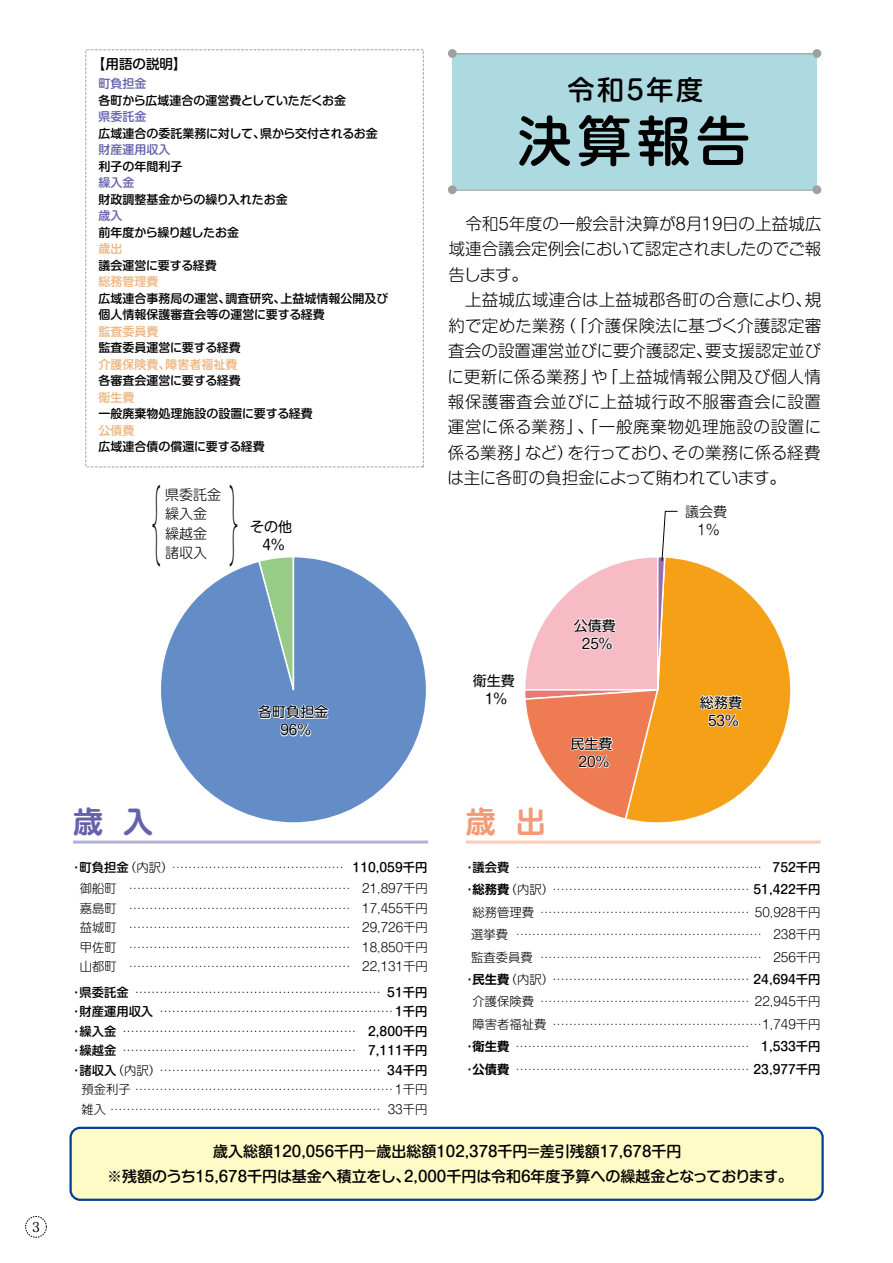
<style>
.page{position:relative;width:893px;height:1263px;background:#fff}
.page>*{position:absolute;margin:0;border:0;box-sizing:border-box;transform-origin:0 0}
.t1{font:200 87.75px "Koz Go Pr 6 N";color:#000;scale:.31 1}
.t2{font:500 54px "Shin M Go Pro";color:#000}
.t3{font:700 30px "Shin M Go Pro De";color:#6562ab}
.t4{font:700 30px "Shin M Go Pro De";color:#f29b77}
.t5{font:500 27px "Shin M Go Pro";letter-spacing:.1em;color:#000}
.t6{font:300 16.5px/25.5px "Shin M Go Pro";letter-spacing:-.005em;color:#000;text-align:justify}
.t7{font:500 15px/25.5px "Shin M Go Pro";color:#000;text-align:center}
.t8{font:14.1px/18.1px "Shin M Go Pro";color:#000;text-align:center}
.t9{font:300 14.1px/19.5px "Shin M Go Pro";color:#000}
.t10{font:500 13.5px "Shin M Go Pro";color:#000}
.t11{font:13.5px "Matisse Pro DB";color:#000;scale:.9 1}
.t12{font:300 12.3px/22.5px "Shin M Go Pro";color:#000;text-align:right}
.t13{font:12.3px/19.5px "Seurat Pro L";color:#000;text-align:justify}
.t14{font:12.3px "Rodin Pro L";color:#000}
.t15{font:500 12px/16.5px "Shin M Go Pro";color:#000}
.t16{font:500 12px "Shin M Go Pro";color:#edb580}
.t17{font:500 12px "Shin M Go Pro";color:#6562ab}
.t18{font:500 12px "Shin M Go Pro";letter-spacing:-.02em;color:#000}
.s1{font-family:"Rodin Pro DB";font-weight:400}
.s2{font-weight:500}
.s3{font-family:"Rodin Pro DB"}
.s4{font-family:"Shin M Go Pro";font-weight:500}
.s5{font-family:"Shin M Go Pro";font-weight:300}
.s6{font-family:"Shin M Go Pro De";font-weight:700}
</style>
<div class="page">
<div style="left:452px;top:53px;width:365px;height:137px;background:#addae0"></div>
<div style="left:69px;top:1127px;width:755px;height:74px;border:4px solid #003f98;border-radius:9px"></div>
<div style="left:72px;top:1129px;width:749px;height:70px;background:#fffbc7;border-radius:9px"></div>
<svg style="left:161px;top:557px;width:265px;height:266px"></svg>
<hr style="left:73px;top:840px;width:355px;height:3px;background:#6562ab">
<svg style="left:257px;top:703px;width:72px;height:38px"></svg>
<svg style="left:249px;top:557px;width:46px;height:135px;background:#82acb7"></svg>
<hr style="left:451px;top:53px;width:367px;height:1px;background:#9fa0a0">
<div style="left:448px;top:49px;width:9px;height:9px;background:#9fa0a0;border-radius:50%"></div>
<div style="left:812px;top:49px;width:9px;height:9px;background:#9fa0a0;border-radius:50%"></div>
<hr style="left:451px;top:190px;width:367px;height:1px;background:#9fa0a0">
<div style="left:448px;top:185px;width:9px;height:9px;background:#9fa0a0;border-radius:50%"></div>
<div style="left:812px;top:185px;width:9px;height:9px;background:#9fa0a0;border-radius:50%"></div>
<svg style="left:640px;top:559px;width:151px;height:264px"></svg>
<svg style="left:466px;top:840px;width:355px;height:4px"></svg>
<svg style="left:699px;top:689px;width:44px;height:42px"></svg>
<svg style="left:525px;top:511px;width:153px;height:310px"></svg>
<div style="left:86px;top:50px;width:338px;height:417px;border:1px dashed #9fa0a0"></div>
<div style="left:25px;top:1216px;width:22px;height:21px;border:1px dashed #000;border-radius:50%"></div>
<svg style="left:230px;top:557px;width:7px;height:10px"></svg>
<p class="t11" style="left:32px;top:1218px;width:10px">3</p>
<p class="t10" style="left:92px;top:53px;width:96px">【用語の説明】</p>
<p class="t17" style="left:99px;top:74px;width:49px">町負担金</p>
<p class="t15" style="left:99px;top:90px;width:249px">各町から広域連合の運営費としていただくお金</p>
<p class="t17" style="left:99px;top:107px;width:49px">県委託金</p>
<p class="t15" style="left:99px;top:123px;width:281px">広域連合の委託業務に対して、県から交付されるお金</p>
<p class="t17" style="left:99px;top:140px;width:73px">財産運用収入</p>
<p class="t15" style="left:99px;top:156px;width:85px">利子の年間利子</p>
<p class="t17" style="left:99px;top:173px;width:37px">繰入金</p>
<p class="t15" style="left:99px;top:189px;width:191px">財政調整基金からの繰り入れたお金</p>
<p class="t17" style="left:99px;top:206px;width:25px">歳入</p>
<p class="t18" style="left:99px;top:222px;width:142px">前年度から繰り越したお金</p>
<p class="t16" style="left:99px;top:239px;width:25px">歳出</p>
<p class="t15" style="left:99px;top:255px;width:120px">議会運営に要する経費</p>
<p class="t16" style="left:99px;top:272px;width:61px">総務管理費</p>
<p class="t15" style="left:99px;top:288px;width:291px">広域連合事務局の運営、調査研究、上益城情報公開及び個人情報保護審査会等の運営に要する経費</p>
<p class="t16" style="left:99px;top:321px;width:61px">監査委員費</p>
<p class="t15" style="left:99px;top:338px;width:144px">監査委員運営に要する経費</p>
<p class="t16" style="left:99px;top:354px;width:140px">介護保険費、障害者福祉費</p>
<p class="t15" style="left:99px;top:371px;width:144px">各審査会運営に要する経費</p>
<p class="t16" style="left:99px;top:387px;width:37px">衛生費</p>
<p class="t15" style="left:99px;top:404px;width:216px">一般廃棄物処理施設の設置に要する経費</p>
<p class="t16" style="left:99px;top:420px;width:37px">公債費</p>
<p class="t15" style="left:99px;top:437px;width:168px">広域連合債の償還に要する経費</p>
<h1 class="t1" style="left:134px;top:478px;width:91px">｛</h1>
<p class="t9" style="left:165px;top:483px;width:72px">県委託金　繰入金　繰越金　</p>
<p class="t9" style="left:165px;top:542px;width:72px">諸収入　　</p>
<p class="t8" style="left:250px;top:515px;width:44px">その他<br>4％</p>
<p class="t8" style="left:258px;top:701px;width:72px">各町負担金<br>96%</p>
<h3 class="t3" style="left:73px;top:797px;width:81px">歳 入</h3>
<p class="t12" style="left:70px;top:854px;width:359px"><span class="s1">・</span><span class="s2">町負担金</span>（内訳）…………………………………… <span class="s2">110,059千円</span></p>
<p class="t12" style="left:80px;top:877px;width:350px;line-height:19.5px;text-align:justify">御船町 ……………………………………………… 21,897千円嘉島町 ……………………………………………… 17,455千円益城町 ……………………………………………… 29,726千円甲佐町 ……………………………………………… 18,850千円山都町 ……………………………………………… 22,131千円</p>
<p class="t13" style="left:70px;top:982px;width:359px"><span class="s3">・</span><span class="s4">県委託金</span> …………………………………………………… <span class="s4">51千円</span><span class="s3">・</span><span class="s4">財産運用収入</span> …………………………………………………<span class="s4">1千円</span><span class="s3">・</span><span class="s4">繰入金</span> ………………………………………………… <span class="s4">2,800千円</span><span class="s3">・</span><span class="s4">繰越金</span> ………………………………………………… <span class="s4">7,111千円</span><span class="s3">・</span><span class="s4">諸収入</span><span class="s5">（内訳）</span>……………………………………………… <span class="s4">34千円</span></p>
<p class="t12" style="left:82px;top:1078px;width:347px;line-height:19.5px;text-align:left">預金利子 ……………………………………………………… 1千円雑入 ………………………………………………………… 33千円</p>
<h3 class="t5" style="left:567px;top:68px;width:137px">令和5年度</h3>
<h2 class="t2" style="left:518px;top:97px;width:234px">決算報告</h2>
<h3 class="t6" style="left:449px;top:209px;width:375px;text-indent:17px">令和５年度の一般会計決算が８月１９日の上益城広域連合議会定例会において認定されましたのでご報告します。</h3>
<h3 class="t6" style="left:448px;top:285px;width:375px;text-indent:17px">上益城広域連合は上益城郡各町の合意により、規約で定めた業務（「介護保険法に基づく介護認定審査会の設置運営並びに要介護認定、要支援認定並びに更新に係る業務」や「上益城情報公開及び個人情報保護審査会並びに上益城行政不服審査会に設置運営に係る業務」、「一般廃棄物処理施設の設置に係る業務」など）を行っており、その業務に係る経費は主に各町の負担金によって賄われています。</h3>
<p class="t8" style="left:473px;top:670px;width:44px">衛生費<br>1%</p>
<h3 class="t4" style="left:466px;top:797px;width:81px">歳 出</h3>
<p class="t8" style="left:574px;top:615px;width:44px">公債費<br>25%</p>
<p class="t8" style="left:571px;top:733px;width:44px">民生費<br>20%</p>
<p class="t9" style="left:685px;top:500px;width:44px;line-height:18.1px;text-align:center">議会費<br>1％</p>
<p class="t8" style="left:700px;top:692px;width:44px">総務費<br>53%</p>
<p class="t12" style="left:463px;top:854px;width:359px"><span class="s1">・</span><span class="s2">議会費</span> …………………………………………………… <span class="s2">752千円</span><span class="s1">・</span><span class="s6">総務費</span>（内訳）………………………………………… <span class="s2">51,422千円</span>総務管理費 …………………………………………… 50,928千円選挙費 …………………………………………………… 238千円監査委員費 ……………………………………………… 256千円</p>
<p class="t14" style="left:463px;top:971px;width:359px"><span class="s3">・</span><span class="s6">民生費</span><span class="s5">（内訳）</span>………………………………………… <span class="s4">24,694千円</span></p>
<p class="t12" style="left:463px;top:989px;width:359px">介護保険費 …………………………………………… 22,945千円障害者福祉費 ……………………………………………1,749千円<span class="s1">・</span><span class="s6">衛生費</span> ………………………………………………… <span class="s2">1,533千円</span><span class="s1">・</span><span class="s6">公債費</span> ………………………………………………… <span class="s2">23,977千円</span></p>
<p class="t7" style="left:107px;top:1137px;width:687px">歳入総額120,056千円－歳出総額102,378千円＝差引残額17,678千円<br>※残額のうち15,678千円は基金へ積立をし、2,000千円は令和６年度予算への繰越金となっております。</p>
</div>
